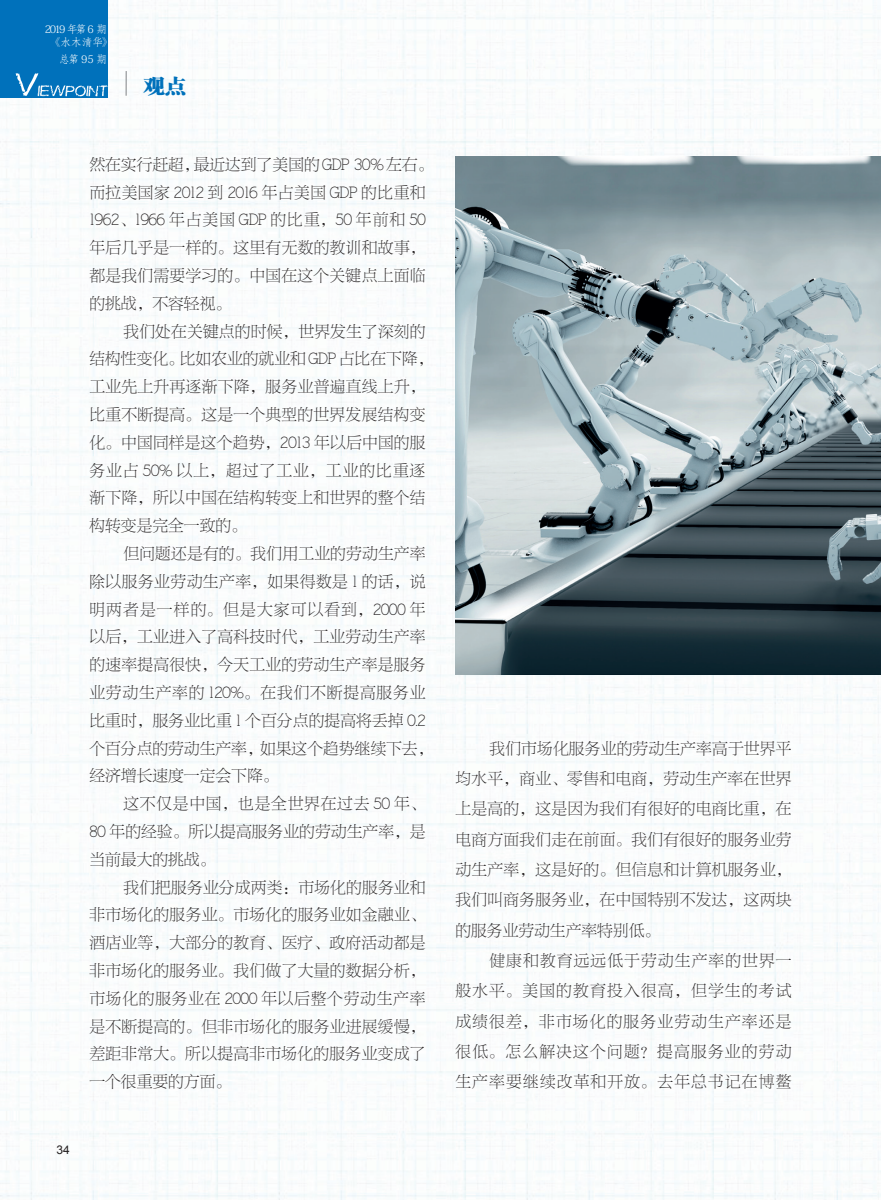
<style>
.page{position:relative;width:881px;height:1200px;background:#fff}
.page>*{position:absolute;margin:0;border:0;box-sizing:border-box;transform-origin:0 0}
.t1{font:19.5px "FZCSJW GB1 0";color:#0071bb;scale:1.1 1}
.正文字体{font:15.75px/27.8px "FZNBSJW GB1 0";letter-spacing:.015em;color:#231f20;text-align:justify}
.t2{font:12px "Arial";color:#231f20}
.t3{font:10.5px "Adobe Fangsong Std";letter-spacing:-.05em;color:#fff}
</style>
<div class="page">
<img style="left:0;top:0;width:880px;height:1199px">
<svg style="left:126px;top:71px;width:1px;height:25px"></svg>
<img style="left:455px;top:156px;width:425px;height:518px">
<div style="left:0;top:0;width:108px;height:97px;background:#0071bb"></div>
<svg style="left:0;top:1194px;width:5px;height:5px"></svg>
<svg style="left:875px;top:0;width:5px;height:5px"></svg>
<svg style="left:875px;top:1194px;width:6px;height:5px"></svg>
<p class="t3" style="left:45px;top:22px;width:64px">2019 年第 6 期</p>
<p class="t3" style="left:59px;top:52px;width:50px">总第95 期</p>
<p class="t3" style="left:50px;top:35px;width:64px">《水木清华》</p>
<p class="t1" style="left:143px;top:75px;width:41px">观点</p>
<p class="正文字体" style="left:89px;top:151px;width:345px;text-align:left">然在实行赶超，最近达到了美国的 GDP 30% 左右。而拉美国家 2012 到 2016 年占美国 GDP 的比重和<br>1962、1966 年占美国 GDP 的比重，50 年前和 50年后几乎是一样的。这里有无数的教训和故事，都是我们需要学习的。中国在这个关键点上面临的挑战，不容轻视。</p>
<p class="正文字体" style="left:89px;top:318px;width:345px;text-align:left;text-indent:34px">我们处在关键点的时候，世界发生了深刻的结构性变化。比如农业的就业和 GDP 占比在下降，工业先上升再逐渐下降，服务业普遍直线上升，比重不断提高。这是一个典型的世界发展结构变化。中国同样是这个趋势，2013 年以后中国的服务业占 50% 以上，超过了工业，工业的比重逐渐下降，所以中国在结构转变上和世界的整个结构转变是完全一致的。</p>
<p class="正文字体" style="left:89px;top:540px;width:345px;text-align:left;text-indent:34px">但问题还是有的。我们用工业的劳动生产率除以服务业劳动生产率，如果得数是 1 的话，说明两者是一样的。但是大家可以看到，2000 年以后，工业进入了高科技时代，工业劳动生产率的速率提高很快，今天工业的劳动生产率是服务业劳动生产率的 120%。在我们不断提高服务业比重时，服务业比重 1 个百分点的提高将丢掉 0.2个百分点的劳动生产率，如果这个趋势继续下去，经济增长速度一定会下降。</p>
<p class="正文字体" style="left:89px;top:790px;width:337px;text-indent:34px">这不仅是中国，也是全世界在过去 50 年、80 年的经验。所以提高服务业的劳动生产率，是当前最大的挑战。</p>
<p class="正文字体" style="left:89px;top:873px;width:337px;text-indent:34px">我们把服务业分成两类：市场化的服务业和非市场化的服务业。市场化的服务业如金融业、酒店业等，大部分的教育、医疗、政府活动都是非市场化的服务业。我们做了大量的数据分析，市场化的服务业在 2000 年以后整个劳动生产率是不断提高的。但非市场化的服务业进展缓慢，差距非常大。所以提高非市场化的服务业变成了一个很重要的方面。</p>
<p class="t2" style="left:56px;top:1141px;width:15px">34</p>
<p class="正文字体" style="left:455px;top:733px;width:337px;line-height:30.3px;text-indent:34px">我们市场化服务业的劳动生产率高于世界平均水平，商业、零售和电商，劳动生产率在世界上是高的，这是因为我们有很好的电商比重，在电商方面我们走在前面。我们有很好的服务业劳动生产率，这是好的。但信息和计算机服务业，我们叫商务服务业，在中国特别不发达，这两块的服务业劳动生产率特别低。</p>
<p class="正文字体" style="left:455px;top:945px;width:337px;line-height:30.3px;text-indent:34px">健康和教育远远低于劳动生产率的世界一般水平。美国的教育投入很高，但学生的考试成绩很差，非市场化的服务业劳动生产率还是很低。怎么解决这个问题？提高服务业的劳动生产率要继续改革和开放。去年总书记在博鳌</p>
</div>
